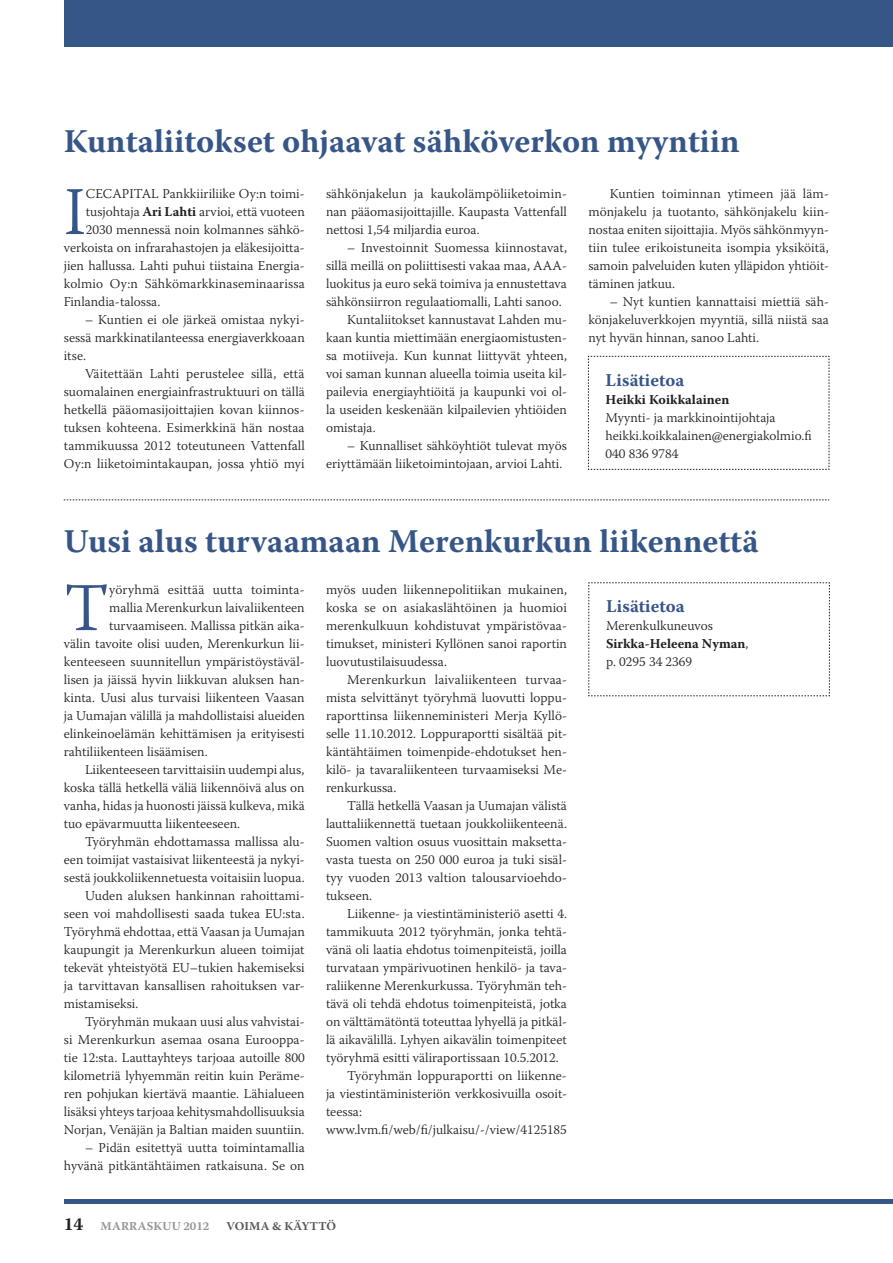
<style>
.page{position:relative;width:893px;height:1263px;background:#fff}
.page>*{position:absolute;margin:0;border:0;box-sizing:border-box;transform-origin:0 0}
.Leipäteksti_alku{font:300 68.1px "Warnock Pro";color:#375688}
.Otsikko{font:700 33px "Warnock Pro";color:#375688}
.Leipäteksti_alku-2{font:700 18px "Warnock Pro";color:#375688}
.Leipäteksti{font:300 13.5px/18px "Warnock Pro";color:#231f20;text-align:justify}
.Leipäteksti_alku-3{font:300 13.5px/18px "Warnock Pro";color:#231f20}
.Leipäteksti_alku-4{font:700 13.5px "Warnock Pro";color:#231f20}
.t1{font:700 12px "Warnock Pro";letter-spacing:.01em;color:#939598}
.s1{font-weight:700}
.s2{font-size:18px;color:#231f20}
.s3{color:#57585a}
.s4{font-weight:300}
</style>
<div class="page">
<div style="left:64px;top:0;width:829px;height:47px;background:#375688"></div>
<hr style="left:64px;top:1199px;width:829px;height:4px;background:#375688">
<svg style="left:64px;top:500px;width:765px;height:1px"></svg>
<svg style="left:588px;top:356px;width:242px;height:114px"></svg>
<svg style="left:588px;top:582px;width:242px;height:114px"></svg>
<p class="Otsikko" style="left:64px;top:121px;width:677px">Kuntaliitokset ohjaavat sähköverkon myyntiin</p>
<p class="Leipäteksti" style="left:588px;top:184px;width:242px;text-indent:21px">Kuntien toiminnan ytimeen jää läm&shy;mönjakelu ja tuotanto, sähkönjakelu kiin&shy;nostaa eniten sijoittajia. Myös sähkönmyyn&shy;tiin tulee erikoistuneita isompia yksiköitä, samoin palveluiden kuten ylläpidon yhtiöit&shy;täminen jatkuu.</p>
<p class="Leipäteksti" style="left:588px;top:292px;width:242px;text-indent:21px">– Nyt kuntien kannattaisi miettiä säh&shy;könjakeluverkkojen myyntiä, sillä niistä saa nyt hyvän hinnan, sanoo Lahti.</p>
<p class="Leipäteksti_alku" style="left:64px;top:171px;width:24px">I</p>
<p class="Leipäteksti_alku-3" style="left:86px;top:184px;width:220px">CECAPITAL Pankkiiriliike Oy:n toimi-</p>
<p class="Leipäteksti" style="left:326px;top:184px;width:242px">sähkönjakelun ja kaukolämpöliiketoimin&shy;nan pääomasijoittajille. Kaupasta Vattenfall nettosi 1,54 miljardia euroa.</p>
<p class="Leipäteksti" style="left:326px;top:238px;width:243px;text-indent:21px">– Investoinnit Suomessa kiinnostavat, sillä meillä on poliittisesti vakaa maa, AAA&shy;luokitus ja euro sekä toimiva ja ennustettava sähkönsiirron regulaatiomalli, Lahti sanoo.</p>
<p class="Leipäteksti" style="left:326px;top:310px;width:243px;text-indent:21px">Kuntaliitokset kannustavat Lahden mu&shy;kaan kuntia miettimään energiaomistusten&shy;sa motiiveja. Kun kunnat liittyvät yhteen, voi saman kunnan alueella toimia useita kil&shy;pailevia energiayhtiöitä ja kaupunki voi ol&shy;la useiden keskenään kilpailevien yhtiöiden omistaja.</p>
<p class="Leipäteksti" style="left:326px;top:436px;width:242px;text-indent:21px">– Kunnalliset sähköyhtiöt tulevat myös eriyttämään liiketoimintojaan, arvioi Lahti.</p>
<p class="Leipäteksti_alku-3" style="left:86px;top:202px;width:220px">tusjohtaja <span class="s1">Ari Lahti</span> arvioi, että vuoteen</p>
<p class="Leipäteksti_alku-3" style="left:86px;top:220px;width:220px">2030 mennessä noin kolmannes sähkö-</p>
<p class="Leipäteksti_alku-3" style="left:64px;top:238px;width:242px">verkoista on infrarahastojen ja eläkesijoitta-</p>
<p class="Leipäteksti_alku-3" style="left:64px;top:256px;width:242px">jien hallussa. Lahti puhui tiistaina Energia-</p>
<p class="Leipäteksti_alku-3" style="left:64px;top:274px;width:242px">kolmio Oy:n Sähkömarkkinaseminaarissa</p>
<p class="Leipäteksti_alku-3" style="left:64px;top:292px;width:98px">Finlandia-talossa.</p>
<p class="Leipäteksti" style="left:64px;top:310px;width:242px;text-indent:21px">– Kuntien ei ole järkeä omistaa nykyi&shy;sessä markkinatilanteessa energiaverkkoaan itse.</p>
<p class="Leipäteksti" style="left:64px;top:364px;width:243px;text-indent:21px">Väitettään Lahti perustelee sillä, että suomalainen energiainfrastruktuuri on tällä hetkellä pääomasijoittajien kovan kiinnos&shy;tuksen kohteena. Esimerkkinä hän nostaa tammikuussa 2012 toteutuneen Vattenfall Oy:n liiketoimintakaupan, jossa yhtiö myi</p>
<p class="Leipäteksti_alku-2" style="left:606px;top:369px;width:80px">Lisätietoa</p>
<p class="Leipäteksti_alku-3" style="left:606px;top:390px;width:208px"><span class="s1">Heikki Koikkalainen<br></span>Myynti- ja markkinointijohtaja heikki.koikkalainen@energiakolmio.fi<br>040 836 9784</p>
<p class="Otsikko" style="left:64px;top:521px;width:696px">Uusi alus turvaamaan Merenkurkun liikennettä</p>
<p class="Leipäteksti_alku" style="left:64px;top:567px;width:47px">T</p>
<p class="Leipäteksti_alku-3" style="left:109px;top:580px;width:197px">yöryhmä esittää uutta toiminta-</p>
<p class="Leipäteksti_alku-3" style="left:109px;top:598px;width:197px">mallia Merenkurkun laivaliikenteen</p>
<p class="Leipäteksti_alku-3" style="left:109px;top:616px;width:197px">turvaamiseen. Mallissa pitkän aika-</p>
<p class="Leipäteksti_alku-3" style="left:64px;top:634px;width:242px">välin tavoite olisi uuden, Merenkurkun lii-</p>
<p class="Leipäteksti_alku-3" style="left:64px;top:652px;width:242px">kenteeseen suunnitellun ympäristöystäväl-</p>
<p class="Leipäteksti_alku-3" style="left:64px;top:670px;width:242px">lisen ja jäissä hyvin liikkuvan aluksen han-</p>
<p class="Leipäteksti_alku-3" style="left:64px;top:688px;width:242px">kinta. Uusi alus turvaisi liikenteen Vaasan</p>
<p class="Leipäteksti_alku-3" style="left:64px;top:706px;width:242px">ja Uumajan välillä ja mahdollistaisi alueiden</p>
<p class="Leipäteksti_alku-3" style="left:64px;top:724px;width:242px">elinkeinoelämän kehittämisen ja erityisesti</p>
<p class="Leipäteksti_alku-3" style="left:64px;top:742px;width:145px">rahtiliikenteen lisäämisen.</p>
<p class="Leipäteksti" style="left:64px;top:760px;width:242px;text-indent:21px">Liikenteeseen tarvittaisiin uudempi alus, koska tällä hetkellä väliä liikennöivä alus on vanha, hidas ja huonosti jäissä kulkeva, mikä tuo epävarmuutta liikenteeseen.</p>
<p class="Leipäteksti" style="left:64px;top:832px;width:242px;text-indent:21px">Työryhmän ehdottamassa mallissa alu&shy;een toimijat vastaisivat liikenteestä ja nykyi&shy;sestä joukkoliikennetuesta voitaisiin luopua.</p>
<p class="Leipäteksti" style="left:64px;top:886px;width:242px;text-indent:21px">Uuden aluksen hankinnan rahoittami&shy;seen voi mahdollisesti saada tukea EU:sta.<br>Työryhmä ehdottaa, että Vaasan ja Uumajan kaupungit ja Merenkurkun alueen toimijat tekevät yhteistyötä EU–tukien hakemiseksi ja tarvittavan kansallisen rahoituksen var&shy;mistamiseksi.</p>
<p class="Leipäteksti" style="left:64px;top:1012px;width:242px;text-indent:21px">Työryhmän mukaan uusi alus vahvistai&shy;si Merenkurkun asemaa osana Eurooppa&shy;tie 12:sta. Lauttayhteys tarjoaa autoille 800 kilometriä lyhyemmän reitin kuin Peräme&shy;ren pohjukan kiertävä maantie. Lähialueen lisäksi yhteys tarjoaa kehitysmahdollisuuksia Norjan, Venäjän ja Baltian maiden suuntiin.</p>
<p class="Leipäteksti" style="left:64px;top:1138px;width:242px;text-align:right">– Pidän esitettyä uutta toimintamallia hyvänä pitkäntähtäimen ratkaisuna. Se on</p>
<p class="Leipäteksti" style="left:326px;top:580px;width:242px">myös uuden liikennepolitiikan mukainen, koska se on asiakaslähtöinen ja huomioi merenkulkuun kohdistuvat ympäristövaa&shy;timukset, ministeri Kyllönen sanoi raportin luovutustilaisuudessa.</p>
<p class="Leipäteksti" style="left:326px;top:670px;width:242px;text-indent:21px">Merenkurkun laivaliikenteen turvaa&shy;mista selvittänyt työryhmä luovutti loppu&shy;raporttinsa liikenneministeri Merja Kyllö&shy;selle 11.10.2012. Loppuraportti sisältää pit&shy;käntähtäimen toimenpide-ehdotukset hen&shy;kilö- ja tavaraliikenteen turvaamiseksi Me&shy;renkurkussa.</p>
<p class="Leipäteksti" style="left:326px;top:796px;width:242px;text-indent:21px">Tällä hetkellä Vaasan ja Uumajan välistä lauttaliikennettä tuetaan joukkoliikenteenä.<br>Suomen valtion osuus vuosittain maksetta&shy;vasta tuesta on 250 000 euroa ja tuki sisäl&shy;tyy vuoden 2013 valtion talousarvioehdo&shy;tukseen.</p>
<p class="Leipäteksti" style="left:326px;top:904px;width:242px;text-indent:21px">Liikenne- ja viestintäministeriö asetti 4. tammikuuta 2012 työryhmän, jonka tehtä&shy;vänä oli laatia ehdotus toimenpiteistä, joilla turvataan ympärivuotinen henkilö- ja tava&shy;raliikenne Merenkurkussa. Työryhmän teh&shy;tävä oli tehdä ehdotus toimenpiteistä, jotka on välttämätöntä toteuttaa lyhyellä ja pitkäl&shy;lä aikavälillä. Lyhyen aikavälin toimenpiteet työryhmä esitti väliraportissaan 10.5.2012.</p>
<p class="Leipäteksti" style="left:326px;top:1066px;width:242px;text-indent:21px">Työryhmän loppuraportti on liikenne&shy;ja viestintäministeriön verkkosivuilla osoit&shy;teessa:</p>
<p class="Leipäteksti_alku-3" style="left:326px;top:1120px;width:242px">www.lvm.fi/web/fi/julkaisu/-/view/4125185</p>
<p class="t1" style="left:64px;top:1219px;width:274px"><span class="s2">14</span> MARRASKUU 2012 <span class="s3">VOIMA &amp; KÄYTTÖ</span></p>
<p class="Leipäteksti_alku-2" style="left:606px;top:595px;width:80px">Lisätietoa</p>
<p class="Leipäteksti_alku-3" style="left:606px;top:616px;width:109px">Merenkulkuneuvos</p>
<p class="Leipäteksti_alku-4" style="left:606px;top:635px;width:144px">Sirkka-Heleena Nyman<span class="s4">,</span></p>
<p class="Leipäteksti_alku-3" style="left:606px;top:652px;width:88px">p. 0295 34 2369</p>
</div>
